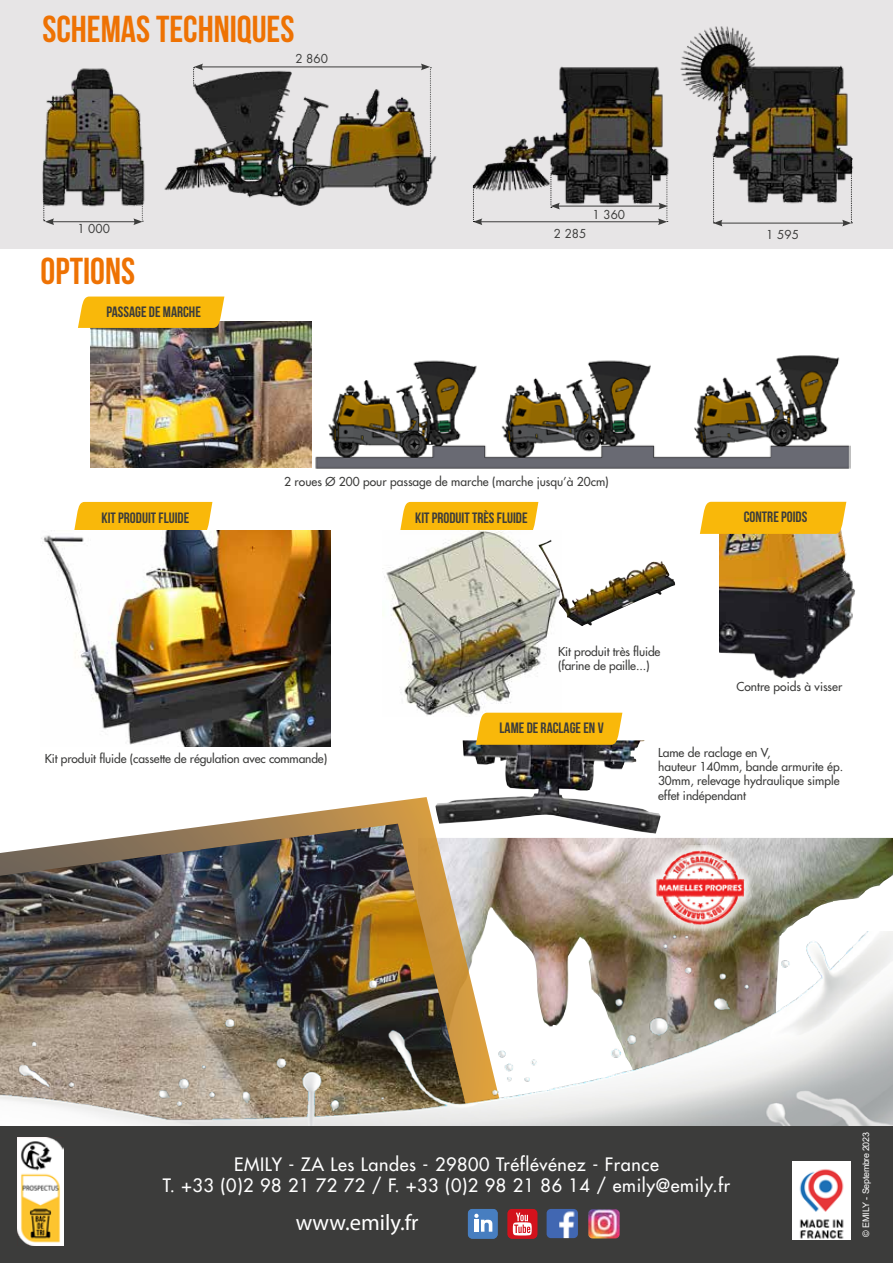
<style>
.page{position:relative;width:893px;height:1263px;background:#fff}
.page>*{position:absolute;margin:0;border:0;box-sizing:border-box;transform-origin:0 0}
.t1{font:700 37.5px "Bebas Neue";color:#ee7203}
.t2{font:22.5px "Myriad Pro";color:#fff}
.t3{font:500 18px/21.6px "Futura Std";letter-spacing:.035em;color:#fff;text-align:center}
.t4{font:700 15px "Bebas Neue";color:#3c3c3b}
.t5{font:500 12px/14.4px "Futura Std";color:#3c3c3b}
.t6{font:12px "Futura Std";color:#3c3c3b}
.t7{font:9px "Arial";letter-spacing:-.04em;color:#fff}
</style>
<div class="page">
<svg style="left:74px;top:502px;width:138px;height:29px;background:#f7bb19"></svg>
<svg style="left:400px;top:502px;width:138px;height:29px;background:#f9bc1b"></svg>
<img style="left:90px;top:322px;width:221px;height:146px">
<svg style="left:78px;top:297px;width:146px;height:31px;background:#f7b912"></svg>
<img style="left:315px;top:355px;width:535px;height:114px">
<img style="left:524px;top:838px;width:369px;height:93px">
<div style="left:645px;top:845px;width:111px;height:91px;background:#fff;opacity:.75"></div>
<img style="left:656px;top:850px;width:89px;height:75px">
<div style="left:0;top:0;width:893px;height:249px;background:#e7e5e6"></div>
<img style="left:164px;top:63px;width:273px;height:143px">
<img style="left:680px;top:26px;width:174px;height:197px">
<hr style="left:201px;top:67px;width:222px;height:1px;background:#3c3c3b">
<svg style="left:193px;top:64px;width:10px;height:23px"></svg>
<svg style="left:421px;top:64px;width:10px;height:98px"></svg>
<img style="left:42px;top:68px;width:103px;height:142px">
<hr style="left:52px;top:221px;width:84px;height:1px;background:#3c3c3b">
<svg style="left:44px;top:192px;width:10px;height:33px"></svg>
<svg style="left:133px;top:183px;width:10px;height:42px"></svg>
<img style="left:472px;top:66px;width:197px;height:156px">
<hr style="left:480px;top:221px;width:180px;height:1px;background:#3c3c3b">
<hr style="left:557px;top:206px;width:104px;height:1px;background:#3c3c3b">
<svg style="left:473px;top:185px;width:9px;height:40px"></svg>
<svg style="left:551px;top:174px;width:9px;height:35px"></svg>
<svg style="left:658px;top:170px;width:10px;height:55px"></svg>
<hr style="left:720px;top:223px;width:125px;height:1px;background:#3c3c3b">
<svg style="left:713px;top:156px;width:9px;height:70px"></svg>
<svg style="left:842px;top:159px;width:10px;height:67px"></svg>
<svg style="left:222px;top:797px;width:302px;height:134px"></svg>
<img style="left:0;top:824px;width:495px;height:107px">
<img style="left:0;top:931px;width:893px;height:196px">
<div style="left:0;top:1127px;width:893px;height:136px;background:#3c3c3b"></div>
<div style="left:508px;top:1209px;width:29px;height:30px;background:#d3121c;border-radius:5px"></div>
<svg style="left:513px;top:1212px;width:19px;height:23px"></svg>
<div style="left:468px;top:1209px;width:30px;height:30px;background:#477ec0;border-radius:5px"></div>
<svg style="left:474px;top:1213px;width:18px;height:19px"></svg>
<img style="left:547px;top:1209px;width:31px;height:29px">
<img style="left:588px;top:1209px;width:32px;height:29px">
<img style="left:793px;top:1161px;width:57px;height:78px">
<img style="left:18px;top:1137px;width:45px;height:109px">
<img style="left:719px;top:534px;width:136px;height:145px">
<div style="left:700px;top:502px;width:146px;height:32px;background:#f9b80a"></div>
<img style="left:41px;top:531px;width:290px;height:215px">
<img style="left:382px;top:531px;width:179px;height:185px">
<img style="left:538px;top:540px;width:138px;height:86px">
<img style="left:435px;top:740px;width:226px;height:94px">
<svg style="left:476px;top:713px;width:146px;height:32px;background:#f6b812"></svg>
<h1 class="t1" style="left:42px;top:8px;width:254px">SCHEMAS TECHNIQUES</h1>
<p class="t6" style="left:77px;top:221px;width:34px">1 000</p>
<h1 class="t1" style="left:41px;top:250px;width:96px">OPTIONS</h1>
<p class="t4" style="left:106px;top:303px;width:96px">PASSAGE DE MARCHE</p>
<p class="t6" style="left:295px;top:51px;width:34px">2 860</p>
<p class="t6" style="left:554px;top:226px;width:34px">2 285</p>
<p class="t6" style="left:593px;top:206px;width:34px">1 360</p>
<p class="t5" style="left:284px;top:474px;width:326px">2 roues Ø 200 pour passage de marche (marche jusqu’à 20cm)</p>
<p class="t4" style="left:102px;top:509px;width:89px">KIT PRODUIT FLUIDE</p>
<p class="t4" style="left:415px;top:509px;width:114px">KIT PRODUIT TRÈS FLUIDE</p>
<p class="t5" style="left:558px;top:644px;width:104px">Kit produit très fluide (farine de paille...)</p>
<p class="t4" style="left:499px;top:720px;width:106px">LAME DE RACLAGE EN V</p>
<p class="t6" style="left:766px;top:227px;width:34px">1 595</p>
<p class="t4" style="left:744px;top:509px;width:65px">CONTRE POIDS</p>
<p class="t5" style="left:736px;top:679px;width:107px">Contre poids à visser</p>
<p class="t5" style="left:45px;top:752px;width:284px">Kit produit fluide (cassette de régulation avec commande)</p>
<p class="t5" style="left:658px;top:745px;width:187px">Lame de raclage en V,<br>hauteur 140mm, bande armurite ép.<br>30mm, relevage hydraulique simple effet indépendant</p>
<h3 class="t3" style="left:163px;top:1153px;width:569px">EMILY - ZA Les Landes - 29800 Tréflévénez - France<br>T. +33 (0)2 98 21 72 72 / F. +33 (0)2 98 21 86 14 / emily@emily.fr</h3>
<h2 class="t2" style="left:296px;top:1209px;width:124px">www.emily.fr</h2>
<p class="t7" style="left:860px;top:1237px;width:107px;rotate:-90deg">© EMILY - Septembre 2023</p>
</div>
